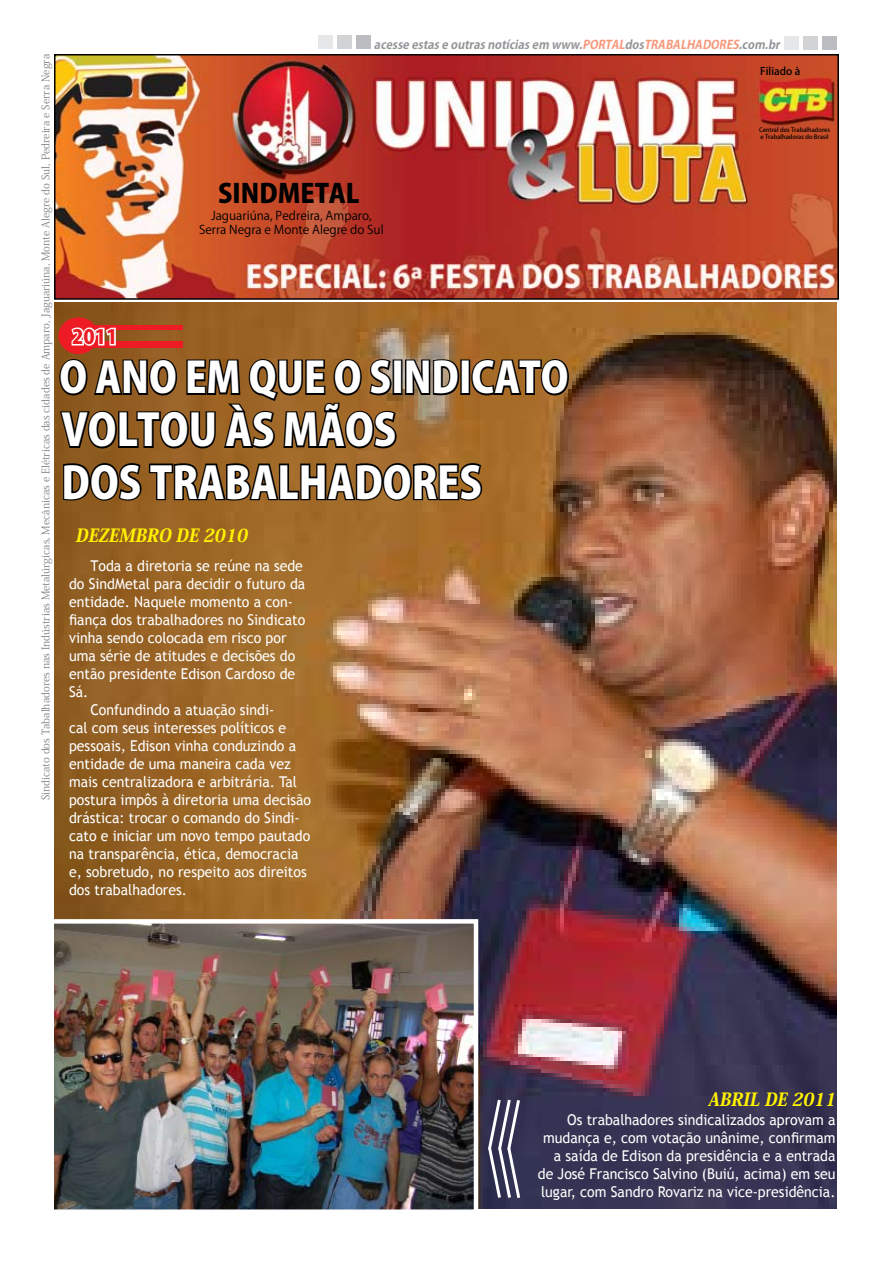
<style>
.page{position:relative;width:893px;height:1263px;background:#fff}
.page>*{position:absolute;margin:0;border:0;box-sizing:border-box;transform-origin:0 0}
.t1{font:800 43.5px/52.2px "Koz Go Pro";color:#fff;scale:.93 1}
.t2{font:800 42px "Koz Go Pro";color:#fff;scale:.93 1}
.t3{font:800 25.95px "Koz Go Pro";color:#000}
.t4{font:800 19.5px "Koz Go Pro";color:#ed1c24}
.t5{font:italic 800 18px "Koz Min Pro";color:#fff200;scale:.96 1}
.t6{font:14.85px/18px "Trebuchet MS";color:#fff;text-align:right;scale:.95 1}
.t7{font:14.85px "Trebuchet MS";color:#fff;scale:.94 1}
.t8{font:italic 700 12px "Koz Go Pro";color:#939598}
.t9{font:12px/14.4px "Koz Go Pro";color:#000;text-align:center}
.t10{font:10.5px "Koz Min Pro";color:#7d7e81}
.t11{font:500 10.5px "Koz Go Pro";color:#000}
.t12{font:500 6px/7.2px "Koz Go Pro";color:#000}
.s1{color:#f69679}
</style>
<div class="page">
<img style="left:54px;top:302px;width:783px;height:907px">
<img style="left:57px;top:57px;width:779px;height:240px">
<div style="left:54px;top:54px;width:785px;height:246px;border:2px solid #000"></div>
<div style="left:58px;top:317px;width:40px;height:37px;background:#ed1c24;border-radius:50%"></div>
<div style="left:73px;top:325px;width:110px;height:5px;background:#ed1c24"></div>
<div style="left:69px;top:341px;width:114px;height:7px;background:#ed1c24"></div>
<svg style="left:71px;top:327px;width:46px;height:19px"></svg>
<div style="left:460px;top:359px;width:10px;height:36px;border:3px solid #000"></div>
<svg style="left:470px;top:357px;width:100px;height:40px"></svg>
<div style="left:357px;top:35px;width:14px;height:14px;background:#bcbdc0"></div>
<div style="left:337px;top:35px;width:15px;height:14px;background:#d1d3d4"></div>
<div style="left:318px;top:35px;width:15px;height:14px;background:#e6e7e8"></div>
<div style="left:822px;top:37px;width:15px;height:13px;background:#bcbdc0"></div>
<div style="left:803px;top:37px;width:15px;height:13px;background:#d1d3d4"></div>
<div style="left:784px;top:37px;width:15px;height:13px;background:#e6e7e8"></div>
<svg style="left:58px;top:357px;width:403px;height:93px"></svg>
<svg style="left:61px;top:461px;width:423px;height:41px"></svg>
<img style="left:55px;top:924px;width:418px;height:285px">
<div style="left:50px;top:919px;width:428px;height:295px;border:4px solid #fff"></div>
<svg style="left:486px;top:1096px;width:36px;height:105px"></svg>
<p class="t10" style="left:38px;top:800px;width:748px;rotate:-90deg">Sindicato dos Tabalhadores nas Indústrias Metalúrgicas, Mecânicas e Elétricas das cidades de Amparo, Jaguariúna, Monte Alegre do Sul, Pedreira e Serra Negra</p>
<p class="t8" style="left:374px;top:36px;width:410px">acesse estase outrasnotíciasem www.<span class="s1">PORTAL</span>dos<span class="s1">TRABALHADORES</span>.com.br</p>
<p class="t11" style="left:760px;top:65px;width:41px">Filiado à</p>
<h3 class="t3" style="left:218px;top:177px;width:143px">SINDMETAL</h3>
<p class="t9" style="left:199px;top:208px;width:186px">Jaguariúna, Pedreira, Amparo,<br>Serra Negra e Monte Alegre do Sul</p>
<h3 class="t4" style="left:72px;top:324px;width:47px">2011</h3>
<h2 class="t2" style="left:60px;top:351px;width:549px">O ANO EM QUE O SINDICATO</h2>
<h1 class="t1" style="left:62px;top:407px;width:427px">VOLTOU ÀS MÃOS<br>DOS TRABALHADORES</h1>
<p class="t5" style="left:75px;top:522px;width:186px">DEZEMBRO DE 2010</p>
<p class="t7" style="left:90px;top:557px;width:228px">Toda a diretoria se reúne na sede</p>
<p class="t6" style="left:69px;top:575px;width:250px">do SindMetal para decidir o futuro da</p>
<p class="t6" style="left:69px;top:593px;width:237px">entidade. Naquele momento a con-</p>
<p class="t6" style="left:69px;top:611px;width:250px">fiança dos trabalhadores no Sindicato</p>
<p class="t6" style="left:69px;top:629px;width:230px">vinha sendo colocada em risco por</p>
<p class="t6" style="left:69px;top:647px;width:240px">uma série de atitudes e decisões do</p>
<p class="t6" style="left:69px;top:665px;width:240px">então presidente Edison Cardoso de</p>
<p class="t6" style="left:69px;top:683px;width:22px">Sá.</p>
<p class="t6" style="left:90px;top:701px;width:195px">Confundindo a atuação sindi-</p>
<p class="t6" style="left:69px;top:719px;width:230px">cal com seus interesses políticos e</p>
<p class="t6" style="left:69px;top:737px;width:240px">pessoais, Edison vinha conduzindo a</p>
<p class="t6" style="left:69px;top:755px;width:235px">entidade de uma maneira cada vez</p>
<p class="t6" style="left:69px;top:773px;width:241px">mais centralizadora e arbitrária. Tal</p>
<p class="t6" style="left:69px;top:791px;width:256px">postura impôs à diretoria uma decisão</p>
<p class="t6" style="left:69px;top:809px;width:244px">drástica: trocar o comando do Sindi-</p>
<p class="t6" style="left:69px;top:827px;width:255px">cato e iniciar um novo tempo pautado</p>
<p class="t6" style="left:69px;top:845px;width:243px">na transparência, ética, democracia</p>
<p class="t6" style="left:69px;top:863px;width:252px">e, sobretudo, no respeito aos direitos</p>
<p class="t6" style="left:69px;top:881px;width:126px">dos trabalhadores.</p>
<p class="t12" style="left:759px;top:126px;width:73px">Central dos Trabalhadores e Trabalhadoras do Brasil</p>
<p class="t5" style="left:708px;top:1086px;width:140px">ABRIL DE 2011</p>
<p class="t6" style="left:538px;top:1111px;width:315px">Os trabalhadores sindicalizados aprovam a mudança e, com votação unânime, confirmam a saída de Edison da presidência e a entrada de José Francisco Salvino (Buiú, acima) em seu lugar, com Sandro Rovariz na vice-presidência.</p>
</div>
